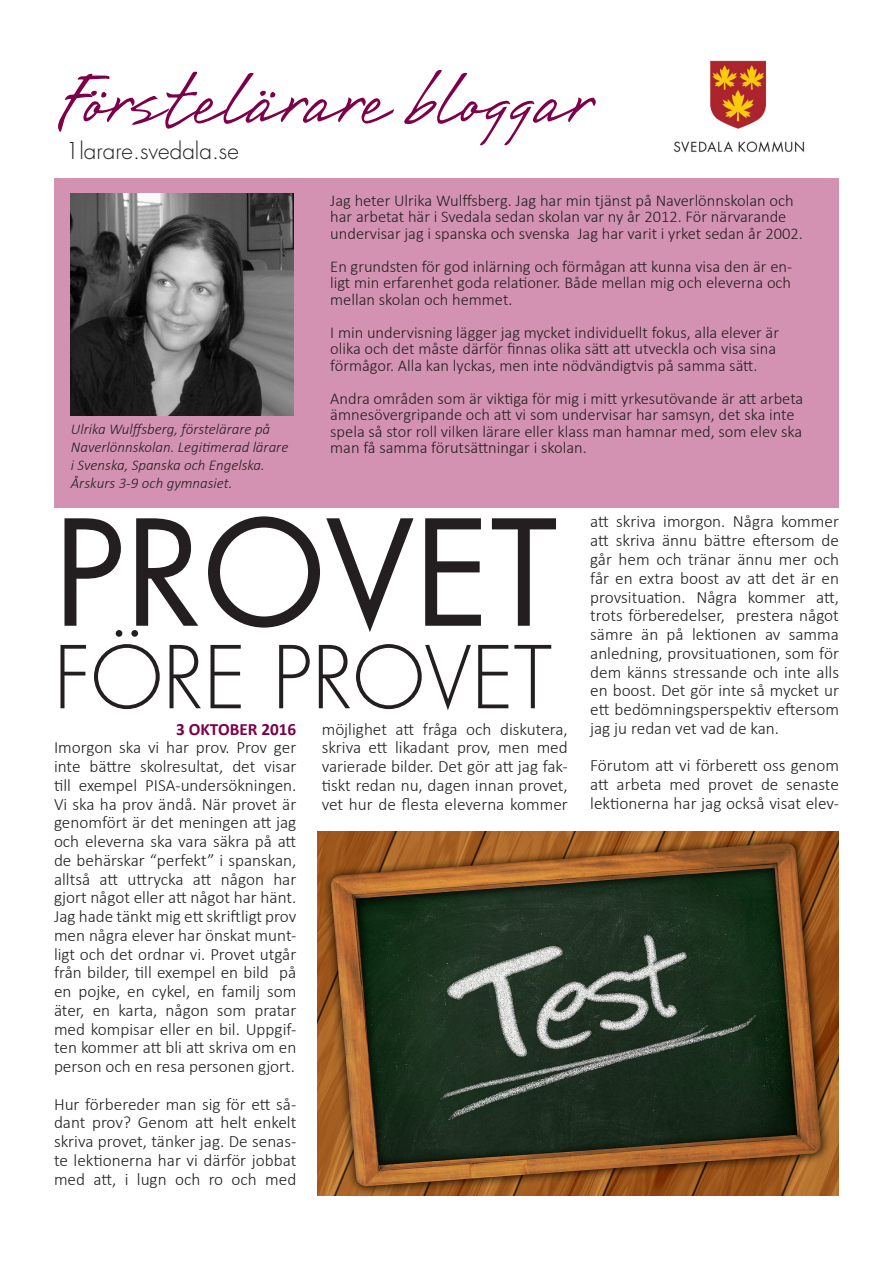
<style>
.page{position:relative;width:893px;height:1263px;background:#fff}
.page>*{position:absolute;margin:0;border:0;box-sizing:border-box;transform-origin:0 0}
.t1{font:142.5px "Futura Std";color:#231f20}
.t2{font:88.5px "Brisa";color:#7d0049}
.t3{font:300 84px "Futura Std";color:#231f20}
.t4{font:300 22.5px "Futura Std";color:#231f20}
.t5{font:300 17.25px/18.8px "Calibri";color:#231f20;text-align:justify}
.t6{font:700 17.25px "Calibri";color:#7d0049}
.t7{font:300 16.5px/16.5px "Calibri";color:#231f20}
.t8{font:italic 300 15px/18px "Calibri";color:#231f20}
</style>
<div class="page">
<div style="left:54px;top:179px;width:785px;height:329px;background:#d492b3"></div>
<img style="left:673px;top:60px;width:132px;height:93px">
<img style="left:71px;top:193px;width:222px;height:223px">
<img style="left:317px;top:831px;width:522px;height:364px">
<p class="t2" style="left:54px;top:57px;width:537px">Förstelärare bloggar</p>
<p class="t4" style="left:65px;top:137px;width:175px">1larare.svedala.se</p>
<p class="t8" style="left:71px;top:420px;width:219px">Ulrika Wulffsberg, förstelärare på<br>Naverlönnskolan. Legitimerad lärare i Svenska, Spanska och Engelska.</p>
<p class="t8" style="left:71px;top:474px;width:163px">Årskurs 3-9 och gymnasiet.</p>
<p class="t7" style="left:330px;top:192px;width:474px">Jag heter Ulrika Wulffsberg. Jag har min tjänst på Naverlönnskolan och har arbetat här i Svedala sedan skolan var ny år 2012. För närvarande undervisar jag i spanska och svenska Jag har varit i yrket sedan år 2002.</p>
<p class="t7" style="left:330px;top:258px;width:463px;text-align:justify">En grundsten för god inlärning och förmågan att kunna visa den är en&shy;ligt min erfarenhet goda relationer. Både mellan mig och eleverna och mellan skolan och hemmet.</p>
<p class="t7" style="left:330px;top:324px;width:450px">I min undervisning lägger jag mycket individuellt fokus, alla elever är olika och det måste därför finnas olika sätt att utveckla och visa sina förmågor. Alla kan lyckas, men inte nödvändigtvis på samma sätt.</p>
<p class="t7" style="left:330px;top:390px;width:474px">Andra områden som är viktiga för mig i mitt yrkesutövande är att arbeta ämnesövergripande och att vi som undervisar har samsyn, det ska inte spela så stor roll vilken lärare eller klass man hamnar med, som elev ska man få samma förutsättningar i skolan.</p>
<p class="t1" style="left:54px;top:482px;width:505px">PROVET</p>
<p class="t3" style="left:54px;top:627px;width:500px">FÖRE PROVET</p>
<p class="t6" style="left:176px;top:717px;width:122px">3 OKTOBER 2016</p>
<p class="t5" style="left:54px;top:738px;width:244px">Imorgon ska vi har prov. Prov ger inte bättre skolresultat, det visar till exempel PISA-undersökningen.<br>Vi ska ha prov ändå. När provet är genomfört är det meningen att jag och eleverna ska vara säkra på att de behärskar “perfekt” i spanskan, alltså att uttrycka att någon har gjort något eller att något har hänt.<br>Jag hade tänkt mig ett skriftligt prov men några elever har önskat munt&shy;ligt och det ordnar vi. Provet utgår från bilder, till exempel en bild på en pojke, en cykel, en familj som äter, en karta, någon som pratar med kompisar eller en bil. Uppgif&shy;ten kommer att bli att skriva om en person och en resa personen gjort.</p>
<p class="t5" style="left:54px;top:1094px;width:244px">Hur förbereder man sig för ett så&shy;dant prov? Genom att helt enkelt skriva provet, tänker jag. De senas&shy;te lektionerna har vi därför jobbat med att, i lugn och ro och med</p>
<p class="t5" style="left:322px;top:719px;width:248px">möjlighet att fråga och diskutera, skriva ett likadant prov, men med varierade bilder. Det gör att jag fak&shy;tiskt redan nu, dagen innan provet, vet hur de flesta eleverna kommer</p>
<p class="t5" style="left:590px;top:512px;width:250px">att skriva imorgon. Några kommer att skriva ännu bättre eftersom de går hem och tränar ännu mer och får en extra boost av att det är en provsituation. Några kommer att, trots förberedelser, prestera något sämre än på lektionen av samma anledning, provsituationen, som för dem känns stressande och inte alls en boost. Det gör inte så mycket ur ett bedömningsperspektiv eftersom jag ju redan vet vad de kan.</p>
<p class="t5" style="left:590px;top:756px;width:250px">Förutom att vi förberett oss genom att arbeta med provet de senaste lektionerna har jag också visat elev-</p>
</div>
